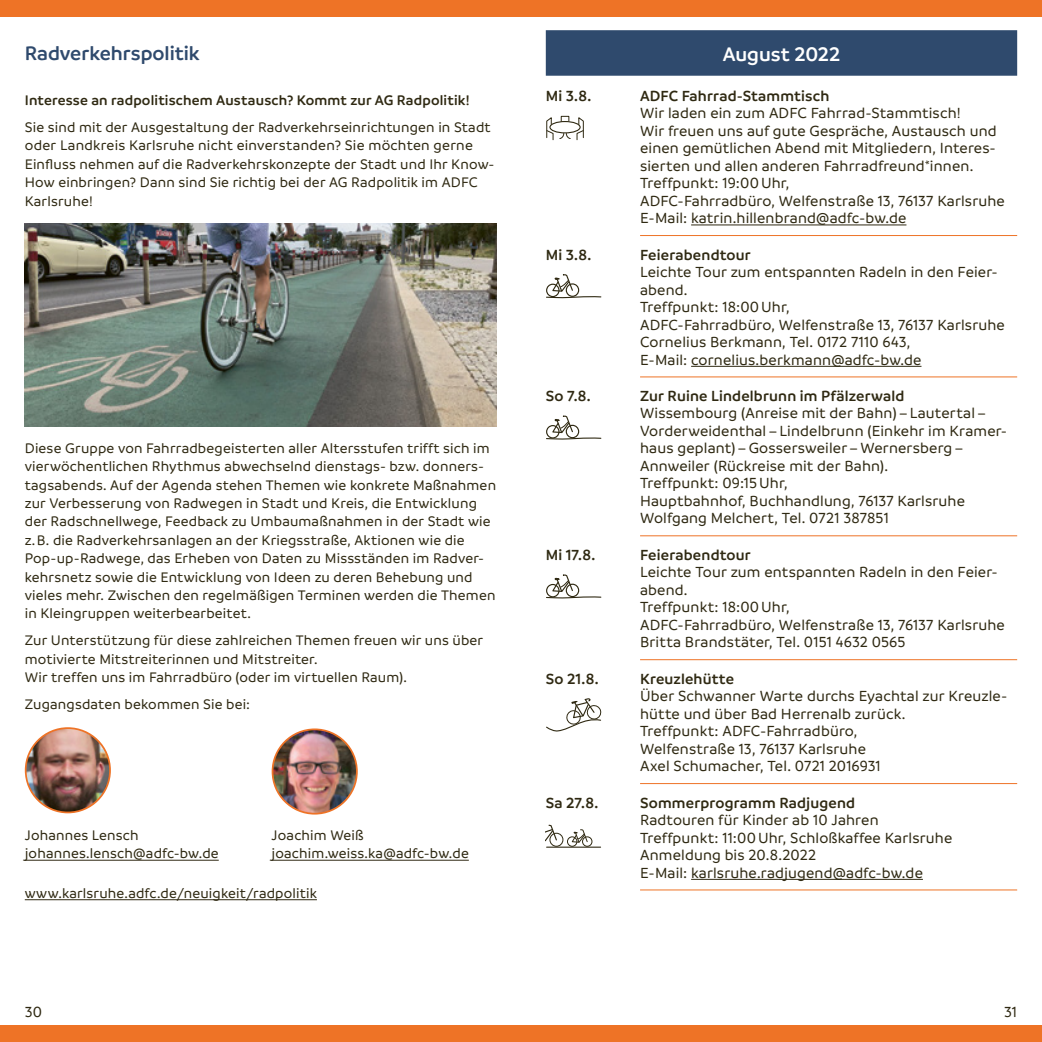
<style>
.page{position:relative;width:1042px;height:1042px;background:#fff}
.page>*{position:absolute;margin:0;border:0;box-sizing:border-box;transform-origin:0 0}
.t1{font:600 21px "Branding";color:#2f4a6d}
.t2{font:600 21px "Branding";color:#fff}
.t3{font:500 15.75px/17.5px "Branding";letter-spacing:.01em;color:#2f2912}
.t4{font:600 15.75px "Branding";letter-spacing:.01em;color:#2f2912}
.t5{font:500 14.88px/18.4px "Branding";letter-spacing:.015em;color:#2f2912}
.t6{font:600 14.88px "Branding";letter-spacing:.015em;color:#2f2912}
</style>
<div class="page">
<div style="left:0;top:0;width:1042px;height:16px;background:#ee7326"></div>
<div style="left:0;top:1025px;width:1042px;height:17px;background:#ee7326"></div>
<div style="left:546px;top:30px;width:471px;height:46px;background:#2f4a6d"></div>
<hr style="left:640px;top:235px;width:377px;height:1px;background:#ee7326">
<hr style="left:691px;top:225px;width:215px;height:1px;background:#2f2912">
<hr style="left:640px;top:376px;width:377px;height:1px;background:#ee7326">
<hr style="left:691px;top:366px;width:230px;height:1px;background:#2f2912">
<hr style="left:640px;top:535px;width:377px;height:1px;background:#ee7326">
<hr style="left:640px;top:659px;width:377px;height:1px;background:#ee7326">
<hr style="left:640px;top:783px;width:377px;height:1px;background:#ee7326">
<hr style="left:640px;top:889px;width:377px;height:1px;background:#ee7326">
<hr style="left:691px;top:879px;width:232px;height:1px;background:#2f2912">
<svg style="left:546px;top:115px;width:38px;height:26px"></svg>
<div style="left:550px;top:122px;width:30px;height:11px;background:#fff;border-radius:50%"></div>
<div style="left:549px;top:121px;width:32px;height:12px;border:1px solid #2f2912;border-radius:50%"></div>
<svg style="left:546px;top:274px;width:55px;height:25px"></svg>
<svg style="left:546px;top:415px;width:55px;height:25px"></svg>
<svg style="left:546px;top:574px;width:55px;height:25px"></svg>
<svg style="left:546px;top:698px;width:55px;height:33px"></svg>
<svg style="left:571px;top:829px;width:17px;height:14px"></svg>
<div style="left:567px;top:836px;width:10px;height:11px;border:1px solid #2f2912;border-radius:50%"></div>
<div style="left:582px;top:836px;width:10px;height:11px;border:1px solid #2f2912;border-radius:50%"></div>
<svg style="left:546px;top:824px;width:12px;height:17px"></svg>
<div style="left:549px;top:833px;width:14px;height:14px;border:1px solid #2f2912;border-radius:50%"></div>
<hr style="left:546px;top:846px;width:54px;height:2px;background:#2f2912">
<hr style="left:25px;top:899px;width:292px;height:1px;background:#2f2912">
<img style="left:26px;top:728px;width:84px;height:84px;border-radius:42px">
<div style="left:25px;top:727px;width:86px;height:86px;border:2px solid #ee7326;border-radius:50%"></div>
<hr style="left:25px;top:860px;width:194px;height:1px;background:#2f2912">
<img style="left:272px;top:729px;width:85px;height:85px;border-radius:42px">
<div style="left:272px;top:728px;width:86px;height:86px;border:2px solid #ee7326;border-radius:50%"></div>
<hr style="left:272px;top:860px;width:197px;height:1px;background:#2f2912">
<img style="left:25px;top:223px;width:471px;height:204px">
<h1 class="t1" style="left:25px;top:41px;width:176px">Radverkehrspolitik</h1>
<p class="t6" style="left:25px;top:92px;width:446px">Interesse an radpolitischem Austausch? Kommt zur AG Radpolitik!</p>
<p class="t5" style="left:25px;top:118px;width:469px">Sie sind mit der Ausgestaltung der Radverkehrseinrichtungen in Stadt oder Landkreis Karlsruhe nicht einverstanden? Sie möchten gerne Einfluss nehmen auf die Radverkehrskonzepte der Stadt und Ihr Know-How einbringen? Dann sind Sie richtig bei der AG Radpolitik im ADFC Karlsruhe!</p>
<p class="t5" style="left:25px;top:439px;width:473px">Diese Gruppe von Fahrradbegeisterten aller Altersstufen trifft sich im vierwöchentlichen Rhythmus abwechselnd dienstags- bzw. donners&shy;tagsabends. Auf der Agenda stehen Themen wie konkrete Maßnahmen zur Verbesserung von Radwegen in Stadt und Kreis, die Entwicklung der Radschnellwege, Feedback zu Umbaumaßnahmen in der Stadt wie z.B. die Radverkehrsanlagen an der Kriegsstraße, Aktionen wie die Pop-up-Radwege, das Erheben von Daten zu Missständen im Radver&shy;kehrsnetz sowie die Entwicklung von Ideen zu deren Behebung und vieles mehr. Zwischen den regelmäßigen Terminen werden die Themen in Kleingruppen weiterbearbeitet.</p>
<p class="t5" style="left:25px;top:631px;width:460px">Zur Unterstützung für diese zahlreichen Themen freuen wir uns über motivierte Mitstreiterinnen und Mitstreiter.<br>Wir treffen uns im Fahrradbüro (oder im virtuellen Raum).</p>
<p class="t5" style="left:25px;top:695px;width:227px">Zugangsdaten bekommen Sie bei:</p>
<p class="t5" style="left:25px;top:826px;width:195px">Johannes Lensch johannes.lensch@adfc-bw.de</p>
<p class="t5" style="left:272px;top:826px;width:199px">Joachim Weiß joachim.weiss.ka@adfc-bw.de</p>
<p class="t5" style="left:25px;top:884px;width:294px">www.karlsruhe.adfc.de/neuigkeit/radpolitik</p>
<h1 class="t2" style="left:723px;top:42px;width:119px">August 2022</h1>
<p class="t4" style="left:546px;top:87px;width:47px">Mi 3.8.</p>
<p class="t4" style="left:640px;top:87px;width:191px">ADFC Fahrrad-Stammtisch</p>
<p class="t3" style="left:640px;top:104px;width:366px">Wir laden ein zum ADFC Fahrrad-Stammtisch!<br>Wir freuen uns auf gute Gespräche, Austausch und einen gemütlichen Abend mit Mitgliedern, Interes&shy;sierten und allen anderen Fahrradfreund*innen.<br>Treffpunkt: 19:00Uhr,<br>ADFC-Fahrradbüro, Welfenstraße 13, 76137 Karlsruhe E-Mail: katrin.hillenbrand@adfc-bw.de</p>
<p class="t4" style="left:546px;top:246px;width:47px">Mi 3.8.</p>
<p class="t4" style="left:640px;top:246px;width:112px">Feierabendtour</p>
<p class="t3" style="left:640px;top:263px;width:366px">Leichte Tour zum entspannten Radeln in den Feier&shy;abend.<br>Treffpunkt: 18:00Uhr,<br>ADFC-Fahrradbüro, Welfenstraße 13, 76137 Karlsruhe Cornelius Berkmann, Tel. 0172 7110 643,<br>E-Mail: cornelius.berkmann@adfc-bw.de</p>
<p class="t4" style="left:546px;top:387px;width:46px">So 7.8.</p>
<p class="t4" style="left:640px;top:387px;width:266px">Zur Ruine Lindelbrunn im Pfälzerwald</p>
<p class="t3" style="left:640px;top:405px;width:368px">Wissembourg (Anreise mit der Bahn)–Lautertal– Vorderweidenthal–Lindelbrunn (Einkehr im Kramer&shy;haus geplant)–Gossersweiler–Wernersberg– Annweiler (Rückreise mit der Bahn).<br>Treffpunkt: 09:15Uhr,<br>Hauptbahnhof, Buchhandlung, 76137 Karlsruhe Wolfgang Melchert, Tel. 0721 387851</p>
<p class="t4" style="left:546px;top:546px;width:51px">Mi 17.8.</p>
<p class="t4" style="left:640px;top:546px;width:112px">Feierabendtour</p>
<p class="t3" style="left:640px;top:563px;width:366px">Leichte Tour zum entspannten Radeln in den Feier&shy;abend.<br>Treffpunkt: 18:00Uhr,<br>ADFC-Fahrradbüro, Welfenstraße 13, 76137 Karlsruhe Britta Brandstäter, Tel. 0151 4632 0565</p>
<p class="t4" style="left:546px;top:670px;width:54px">So 21.8.</p>
<p class="t4" style="left:640px;top:670px;width:95px">Kreuzlehütte</p>
<p class="t3" style="left:640px;top:687px;width:369px">Über Schwanner Warte durchs Eyachtal zur Kreuzle&shy;hütte und über Bad Herrenalb zurück.<br>Treffpunkt: ADFC-Fahrradbüro,<br>Welfenstraße 13, 76137 Karlsruhe<br>Axel Schumacher, Tel. 0721 2016931</p>
<p class="t4" style="left:546px;top:794px;width:54px">Sa 27.8.</p>
<p class="t4" style="left:640px;top:794px;width:216px">Sommerprogramm Radjugend</p>
<p class="t3" style="left:640px;top:811px;width:314px">Radtouren für Kinder ab 10 Jahren Treffpunkt: 11:00Uhr, Schloßkaffee Karlsruhe Anmeldung bis 20.8.2022<br>E-Mail: karlsruhe.radjugend@adfc-bw.de</p>
<p class="t3" style="left:25px;top:1003px;width:19px">30</p>
<p class="t3" style="left:1004px;top:1003px;width:15px">31</p>
</div>
